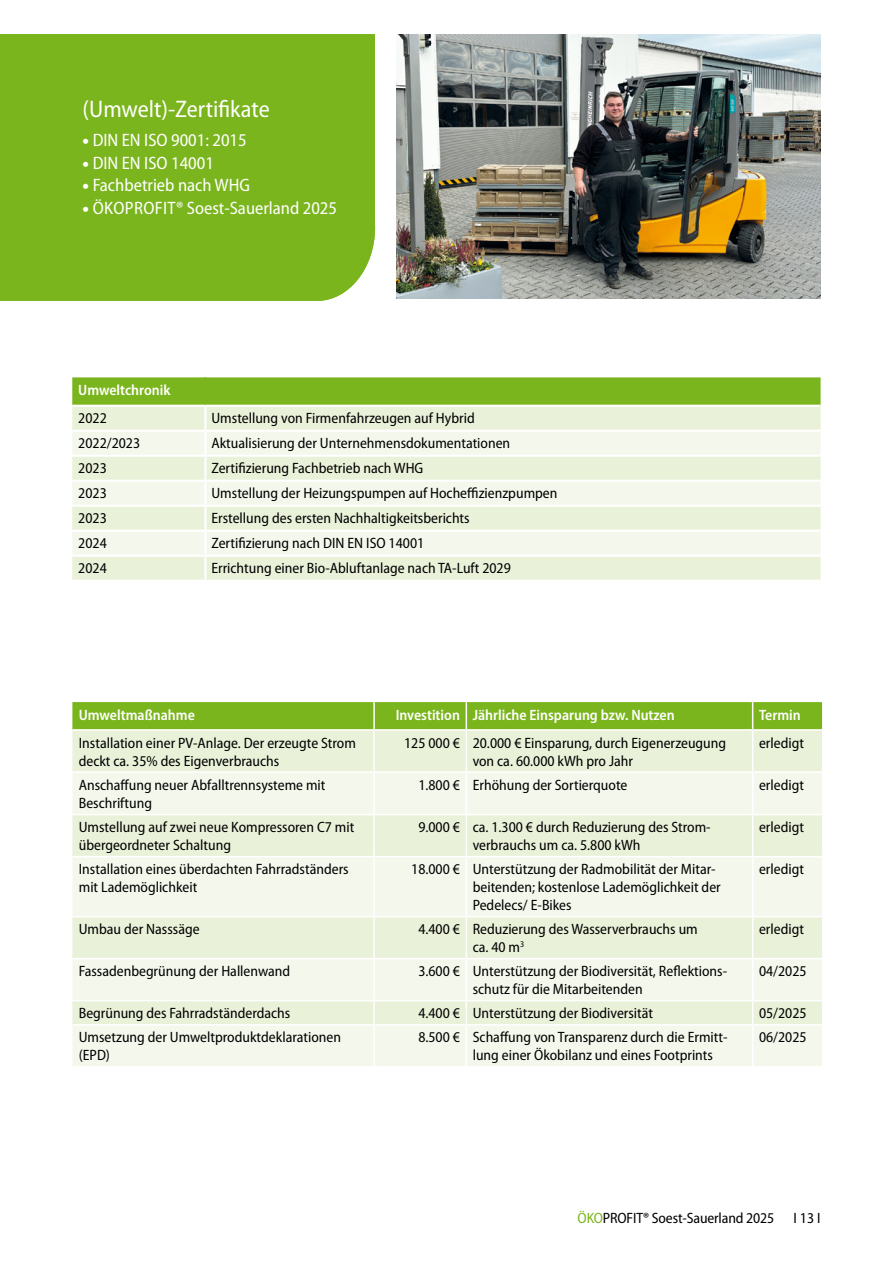
<style>
.page{position:relative;width:893px;height:1263px;background:#fff}
.page>*{position:absolute;margin:0;border:0;box-sizing:border-box;transform-origin:0 0}
.t1{font:semi-condensed 24px "Myriad Pro";color:#fff}
.t2{font:semi-condensed 18px "Myriad Pro";color:#fff}
.t3{font:semi-condensed 15px/18px "Myriad Pro";color:#000}
.t4{font:600 semi-condensed 15px "Myriad Pro";color:#fff}
.s1{font-weight:900;font-stretch:normal}
.s2{color:#7ab51d}
</style>
<div class="page">
<img style="left:397px;top:34px;width:424px;height:265px">
<div style="left:72px;top:731px;width:750px;height:40px;background:#e9f1d9"></div>
<svg style="left:72px;top:773px;width:750px;height:293px;background:#f0f5e5"></svg>
<div style="left:72px;top:702px;width:750px;height:27px;background:#7ab51d"></div>
<hr style="left:466px;top:731px;width:1px;height:40px;background:#fff">
<hr style="left:752px;top:731px;width:1px;height:40px;background:#fff">
<hr style="left:466px;top:773px;width:1px;height:41px;background:#fff">
<hr style="left:752px;top:773px;width:1px;height:41px;background:#fff">
<hr style="left:374px;top:814px;width:92px;height:1px;background:#fff">
<hr style="left:466px;top:814px;width:287px;height:1px;background:#fff">
<hr style="left:466px;top:815px;width:1px;height:41px;background:#fff">
<hr style="left:753px;top:814px;width:69px;height:1px;background:#fff">
<hr style="left:752px;top:815px;width:1px;height:41px;background:#fff">
<hr style="left:374px;top:856px;width:92px;height:1px;background:#fff">
<hr style="left:466px;top:856px;width:287px;height:1px;background:#fff">
<hr style="left:466px;top:857px;width:1px;height:59px;background:#fff">
<hr style="left:753px;top:856px;width:69px;height:1px;background:#fff">
<hr style="left:752px;top:857px;width:1px;height:59px;background:#fff">
<hr style="left:374px;top:916px;width:92px;height:1px;background:#fff">
<hr style="left:466px;top:916px;width:287px;height:1px;background:#fff">
<hr style="left:466px;top:917px;width:1px;height:41px;background:#fff">
<hr style="left:753px;top:916px;width:69px;height:1px;background:#fff">
<hr style="left:752px;top:917px;width:1px;height:41px;background:#fff">
<hr style="left:374px;top:958px;width:92px;height:1px;background:#fff">
<hr style="left:466px;top:958px;width:287px;height:1px;background:#fff">
<hr style="left:466px;top:959px;width:1px;height:41px;background:#fff">
<hr style="left:753px;top:958px;width:69px;height:1px;background:#fff">
<hr style="left:752px;top:959px;width:1px;height:41px;background:#fff">
<hr style="left:374px;top:1000px;width:92px;height:1px;background:#fff">
<hr style="left:466px;top:1000px;width:287px;height:1px;background:#fff">
<svg style="left:466px;top:1001px;width:1px;height:23px"></svg>
<hr style="left:753px;top:1000px;width:69px;height:1px;background:#fff">
<svg style="left:752px;top:1001px;width:1px;height:23px"></svg>
<hr style="left:373px;top:1024px;width:93px;height:1px;background:#fff">
<hr style="left:466px;top:1024px;width:287px;height:1px;background:#fff">
<hr style="left:466px;top:1025px;width:1px;height:41px;background:#fff">
<hr style="left:753px;top:1024px;width:69px;height:1px;background:#fff">
<hr style="left:752px;top:1025px;width:1px;height:41px;background:#fff">
<hr style="left:72px;top:1024px;width:301px;height:1px;background:#fff">
<hr style="left:72px;top:814px;width:302px;height:1px;background:#fff">
<hr style="left:72px;top:856px;width:302px;height:1px;background:#fff">
<hr style="left:72px;top:916px;width:302px;height:1px;background:#fff">
<hr style="left:72px;top:958px;width:302px;height:1px;background:#fff">
<hr style="left:72px;top:1000px;width:302px;height:1px;background:#fff">
<hr style="left:373px;top:731px;width:2px;height:40px;background:#fff">
<hr style="left:373px;top:773px;width:2px;height:41px;background:#fff">
<hr style="left:373px;top:815px;width:2px;height:41px;background:#fff">
<hr style="left:373px;top:857px;width:2px;height:59px;background:#fff">
<hr style="left:373px;top:917px;width:2px;height:41px;background:#fff">
<hr style="left:373px;top:959px;width:2px;height:41px;background:#fff">
<hr style="left:373px;top:1001px;width:2px;height:23px;background:#fff">
<hr style="left:373px;top:1025px;width:2px;height:41px;background:#fff">
<svg style="left:72px;top:377px;width:749px;height:28px;background:#7db723"></svg>
<div style="left:72px;top:407px;width:749px;height:173px;background:#e9f1d9"></div>
<svg style="left:72px;top:432px;width:749px;height:123px;background:#eff5e4"></svg>
<hr style="left:204px;top:407px;width:2px;height:23px;background:#fff">
<hr style="left:72px;top:430px;width:133px;height:2px;background:#fff">
<hr style="left:205px;top:430px;width:616px;height:2px;background:#fff">
<hr style="left:204px;top:432px;width:2px;height:23px;background:#fff">
<hr style="left:72px;top:455px;width:133px;height:2px;background:#fff">
<hr style="left:205px;top:455px;width:616px;height:2px;background:#fff">
<hr style="left:204px;top:457px;width:2px;height:23px;background:#fff">
<hr style="left:72px;top:480px;width:133px;height:2px;background:#fff">
<hr style="left:205px;top:480px;width:616px;height:2px;background:#fff">
<hr style="left:204px;top:482px;width:2px;height:23px;background:#fff">
<hr style="left:72px;top:505px;width:133px;height:2px;background:#fff">
<hr style="left:205px;top:505px;width:616px;height:2px;background:#fff">
<hr style="left:204px;top:507px;width:2px;height:23px;background:#fff">
<hr style="left:72px;top:530px;width:133px;height:2px;background:#fff">
<hr style="left:205px;top:530px;width:616px;height:2px;background:#fff">
<hr style="left:204px;top:532px;width:2px;height:23px;background:#fff">
<hr style="left:72px;top:555px;width:133px;height:2px;background:#fff">
<hr style="left:205px;top:555px;width:616px;height:2px;background:#fff">
<hr style="left:204px;top:557px;width:2px;height:23px;background:#fff">
<hr style="left:204px;top:377px;width:2px;height:28px;background:#7ab51d">
<div style="left:258px;top:154px;width:117px;height:147px;background:#7ab51d;border-radius:50%"></div>
<div style="left:0;top:0;width:317px;height:301px;background:#7ab51d"></div>
<div style="left:57px;top:0;width:318px;height:232px;background:#7ab51d"></div>
<div style="left:0;top:0;width:893px;height:34px;background:#fff"></div>
<p class="t1" style="left:83px;top:95px;width:189px">(Umwelt)-Zertifikate</p>
<p class="t2" style="left:83px;top:129px;width:166px"><span class="s1">•</span> DIN EN ISO 9001: 2015</p>
<p class="t2" style="left:83px;top:151px;width:133px"><span class="s1">•</span> DIN EN ISO 14001</p>
<p class="t2" style="left:83px;top:174px;width:169px"><span class="s1">•</span> Fachbetrieb nach WHG</p>
<p class="t2" style="left:83px;top:196px;width:256px"><span class="s1">•</span> ÖKOPROFIT® Soest-Sauerland 2025</p>
<h1 class="t1" style="left:83px;top:123px;width:155px">Umweltzertifikat</h1>
<p class="t4" style="left:78px;top:380px;width:94px">Umweltchronik</p>
<p class="t3" style="left:78px;top:409px;width:30px">2022</p>
<p class="t3" style="left:211px;top:409px;width:265px">Umstellung von Firmenfahrzeugen auf Hybrid</p>
<p class="t3" style="left:78px;top:434px;width:63px">2022/2023</p>
<p class="t3" style="left:211px;top:434px;width:300px">Aktualisierung der Unternehmensdokumentationen</p>
<p class="t3" style="left:78px;top:459px;width:30px">2023</p>
<p class="t3" style="left:211px;top:459px;width:213px">Zertifizierung Fachbetrieb nach WHG</p>
<p class="t3" style="left:78px;top:484px;width:30px">2023</p>
<p class="t3" style="left:211px;top:484px;width:348px">Umstellung der Heizungspumpen auf Hocheffizienzpumpen</p>
<p class="t3" style="left:78px;top:509px;width:30px">2023</p>
<p class="t3" style="left:211px;top:509px;width:260px">Erstellung des ersten Nachhaltigkeitsberichts</p>
<p class="t3" style="left:78px;top:534px;width:30px">2024</p>
<p class="t3" style="left:211px;top:534px;width:214px">Zertifizierung nach DIN EN ISO 14001</p>
<p class="t3" style="left:78px;top:559px;width:30px">2024</p>
<p class="t3" style="left:211px;top:559px;width:301px">Errichtung einer Bio-Abluftanlage nach TA-Luft 2029</p>
<p class="t4" style="left:79px;top:705px;width:118px">Umweltmaßnahme</p>
<p class="t4" style="left:396px;top:705px;width:66px">Investition</p>
<p class="t4" style="left:473px;top:705px;width:204px">Jährliche Einsparung bzw. Nutzen</p>
<p class="t4" style="left:759px;top:705px;width:43px">Termin</p>
<p class="t3" style="left:79px;top:733px;width:279px">Installation einer PV-Anlage. Der erzeugte Strom deckt ca. 35% des Eigenverbrauchs</p>
<p class="t3" style="left:404px;top:733px;width:57px">125 000 €</p>
<p class="t3" style="left:473px;top:733px;width:255px">20.000 € Einsparung, durch Eigenerzeugung von ca. 60.000 kWh pro Jahr</p>
<p class="t3" style="left:759px;top:733px;width:46px">erledigt</p>
<p class="t3" style="left:79px;top:775px;width:248px">Anschaffung neuer Abfalltrennsysteme mit<br>Beschriftung</p>
<p class="t3" style="left:418px;top:775px;width:43px">1.800 €</p>
<p class="t3" style="left:473px;top:775px;width:156px">Erhöhung der Sortierquote</p>
<p class="t3" style="left:759px;top:775px;width:46px">erledigt</p>
<p class="t3" style="left:79px;top:818px;width:277px">Umstellung auf zwei neue Kompressoren C7 mit übergeordneter Schaltung</p>
<p class="t3" style="left:418px;top:818px;width:43px">9.000 €</p>
<p class="t3" style="left:473px;top:818px;width:240px">ca. 1.300 € durch Reduzierung des Strom&shy;verbrauchs um ca. 5.800 kWh</p>
<p class="t3" style="left:759px;top:818px;width:46px">erledigt</p>
<p class="t3" style="left:79px;top:860px;width:271px">Installation eines überdachten Fahrradständers mit Lademöglichkeit</p>
<p class="t3" style="left:411px;top:860px;width:50px">18.000 €</p>
<p class="t3" style="left:473px;top:860px;width:250px">Unterstützung der Radmobilität der Mitar&shy;beitenden; kostenlose Lademöglichkeit der<br>Pedelecs/ E-Bikes</p>
<p class="t3" style="left:759px;top:860px;width:46px">erledigt</p>
<p class="t3" style="left:79px;top:920px;width:122px">Umbau der Nasssäge</p>
<p class="t3" style="left:418px;top:920px;width:43px">4.400 €</p>
<p class="t3" style="left:473px;top:920px;width:227px">Reduzierung des Wasserverbrauchs um ca. 40 m<sup>3</sup></p>
<p class="t3" style="left:759px;top:920px;width:46px">erledigt</p>
<p class="t3" style="left:79px;top:962px;width:213px">Fassadenbegrünung der Hallenwand</p>
<p class="t3" style="left:418px;top:962px;width:43px">3.600 €</p>
<p class="t3" style="left:473px;top:962px;width:256px">Unterstützung der Biodiversität, Reflektions&shy;schutz für die Mitarbeitenden</p>
<p class="t3" style="left:759px;top:962px;width:49px">04/2025</p>
<p class="t3" style="left:79px;top:1004px;width:213px">Begrünung des Fahrradständerdachs</p>
<p class="t3" style="left:418px;top:1004px;width:43px">4.400 €</p>
<p class="t3" style="left:473px;top:1004px;width:182px">Unterstützung der Biodiversität</p>
<p class="t3" style="left:759px;top:1004px;width:49px">05/2025</p>
<p class="t3" style="left:79px;top:1028px;width:264px">Umsetzung der Umweltproduktdeklarationen (EPD)</p>
<p class="t3" style="left:418px;top:1028px;width:43px">8.500 €</p>
<p class="t3" style="left:473px;top:1028px;width:256px">Schaffung von Transparenz durch die Ermitt&shy;lung einer Ökobilanz und eines Footprints</p>
<p class="t3" style="left:759px;top:1028px;width:49px">06/2025</p>
<p class="t3" style="left:578px;top:1209px;width:198px"><span class="s2">ÖKO</span>PROFIT® Soest-Sauerland 2025</p>
<p class="t3" style="left:794px;top:1209px;width:28px">I 13 I</p>
</div>
